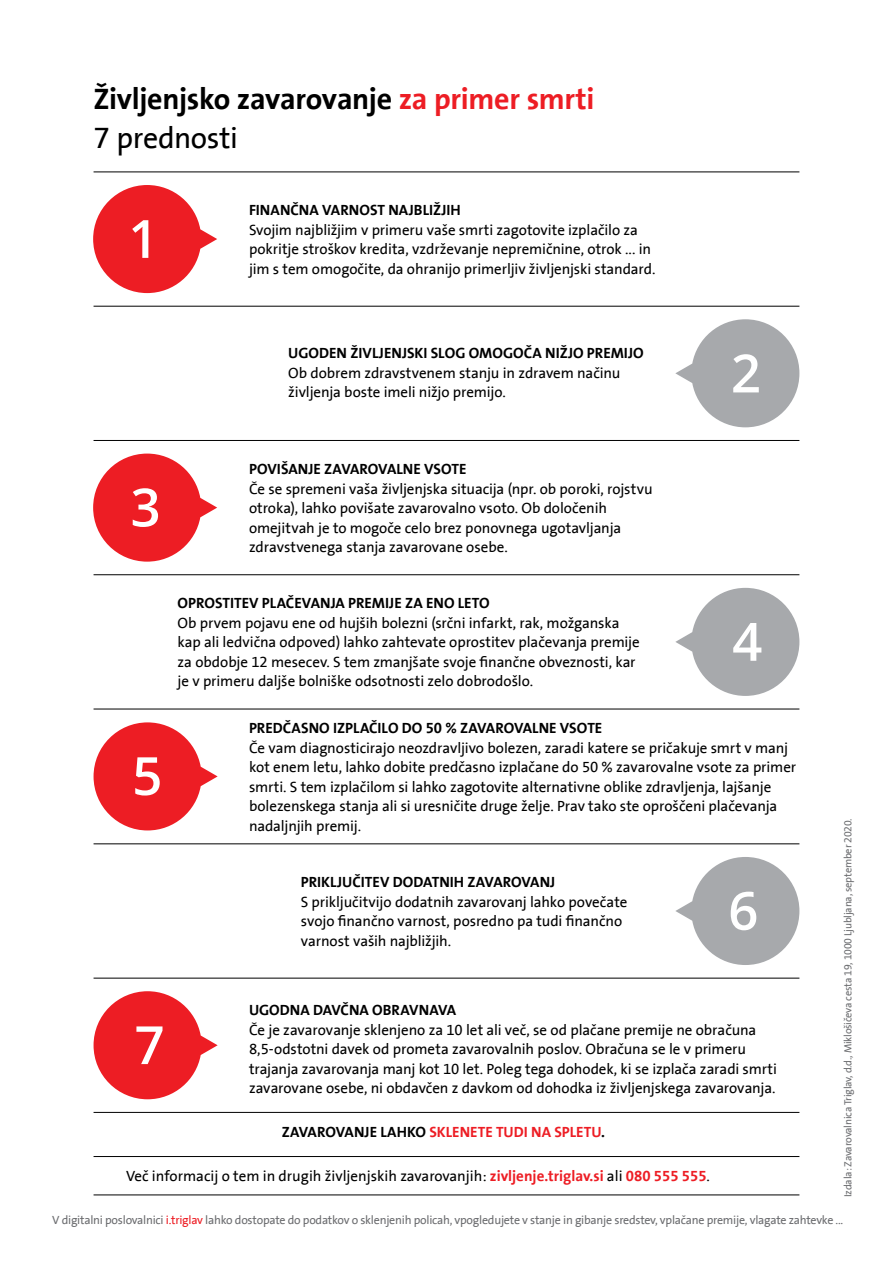
<style>
.page{position:relative;width:893px;height:1263px;background:#fff}
.page>*{position:absolute;margin:0;border:0;box-sizing:border-box;transform-origin:0 0}
.t1{font:700 30px/39.5px "Triglav The Sans";letter-spacing:-.01em;color:#000}
.t2{font:15px/19.5px "Triglav The Sans";letter-spacing:-.005em;color:#000}
.t3{font:700 15px "Triglav The Sans";color:#000}
.t4{font:700 15px "Triglav The Sans";color:#ed1d24}
.t5{font:12px "Triglav The Sans";letter-spacing:-.02em;color:#6d6e71}
.t6{font:10.5px "Triglav The Sans";letter-spacing:-.02em;color:#6d6e71}
.s1{color:#ed1d24}
.s2{font-weight:400}
.s3{color:#000}
.s4{font-weight:700;color:#ed1d24}
</style>
<div class="page">
<hr style="left:94px;top:1112px;width:705px;height:1px;background:#000">
<svg style="left:93px;top:185px;width:124px;height:108px"></svg>
<svg style="left:675px;top:319px;width:124px;height:108px"></svg>
<svg style="left:93px;top:454px;width:124px;height:108px"></svg>
<svg style="left:675px;top:588px;width:124px;height:108px"></svg>
<svg style="left:94px;top:722px;width:124px;height:108px"></svg>
<svg style="left:675px;top:857px;width:124px;height:108px"></svg>
<svg style="left:94px;top:991px;width:124px;height:108px"></svg>
<hr style="left:94px;top:172px;width:705px;height:1px;background:#000">
<hr style="left:94px;top:306px;width:705px;height:1px;background:#000">
<hr style="left:94px;top:440px;width:705px;height:1px;background:#000">
<hr style="left:94px;top:574px;width:705px;height:1px;background:#000">
<hr style="left:94px;top:709px;width:705px;height:1px;background:#000">
<hr style="left:94px;top:843px;width:705px;height:1px;background:#000">
<hr style="left:94px;top:978px;width:705px;height:1px;background:#000">
<hr style="left:94px;top:1194px;width:705px;height:1px;background:#000">
<hr style="left:94px;top:1156px;width:705px;height:1px;background:#000">
<h1 class="t1" style="left:94px;top:79px;width:502px">Življenjsko zavarovanje <span class="s1">za primer smrti<br></span><span class="s2">7 prednosti</span></h1>
<p class="t3" style="left:249px;top:202px;width:213px">FINANČNA VARNOST NAJBLIŽJIH</p>
<p class="t2" style="left:249px;top:220px;width:408px">Svojim najbližjim v primeru vaše smrti zagotovite izplačilo za pokritje stroškov kredita, vzdrževanje nepremičnine, otrok ... in jim s tem omogočite, da ohranijo primerljiv življenjski standard.</p>
<p class="t3" style="left:288px;top:345px;width:357px">UGODEN ŽIVLJENJSKI SLOG OMOGOČA NIŽJO PREMIJO</p>
<p class="t2" style="left:288px;top:363px;width:334px">Ob dobrem zdravstvenem stanju in zdravem načinu življenja boste imeli nižjo premijo.</p>
<p class="t3" style="left:249px;top:461px;width:219px">POVIŠANJE ZAVAROVALNE VSOTE</p>
<p class="t2" style="left:249px;top:479px;width:405px">Če se spremeni vaša življenjska situacija (npr. ob poroki, rojstvu otroka), lahko povišate zavarovalno vsoto. Ob določenih omejitvah je to mogoče celo brez ponovnega ugotavljanja zdravstvenega stanja zavarovane osebe.</p>
<p class="t3" style="left:178px;top:595px;width:314px">OPROSTITEV PLAČEVANJA PREMIJE ZA ENO LETO</p>
<p class="t2" style="left:178px;top:613px;width:464px">Ob prvem pojavu ene od hujših bolezni (srčni infarkt, rak, možganska kap ali ledvična odpoved) lahko zahtevate oprostitev plačevanja premije za obdobje 12 mesecev. S tem zmanjšate svoje finančne obveznosti, kar je v primeru daljše bolniške odsotnosti zelo dobrodošlo.</p>
<p class="t3" style="left:249px;top:720px;width:355px">PREDČASNO IZPLAČILO DO 50 % ZAVAROVALNE VSOTE</p>
<p class="t2" style="left:249px;top:738px;width:549px">Če vam diagnosticirajo neozdravljivo bolezen, zaradi katere se pričakuje smrt v manj kot enem letu, lahko dobite predčasno izplačane do 50 % zavarovalne vsote za primer smrti. S tem izplačilom si lahko zagotovite alternativne oblike zdravljenja, lajšanje bolezenskega stanja ali si uresničite druge želje. Prav tako ste oproščeni plačevanja nadaljnjih premij.</p>
<p class="t3" style="left:301px;top:874px;width:256px">PRIKLJUČITEV DODATNIH ZAVAROVANJ</p>
<p class="t2" style="left:301px;top:892px;width:328px">S priključitvijo dodatnih zavarovanj lahko povečate svojo finančno varnost, posredno pa tudi finančno varnost vaših najbližjih.</p>
<p class="t6" style="left:842px;top:1197px;width:380px;rotate:-90deg">Izdala: Zavarovalnica Triglav, d.d., Miklošičeva cesta 19, 1000 Ljubljana, september 2020.</p>
<p class="t3" style="left:249px;top:1002px;width:209px">UGODNA DAVČNA OBRAVNAVA</p>
<p class="t2" style="left:249px;top:1020px;width:529px">Če je zavarovanje sklenjeno za 10 let ali več, se od plačane premije ne obračuna 8,5-odstotni davek od prometa zavarovalnih poslov. Obračuna se le v primeru trajanja zavarovanja manj kot 10 let. Poleg tega dohodek, ki se izplača zaradi smrti zavarovane osebe, ni obdavčen z davkom od dohodka iz življenjskega zavarovanja.</p>
<p class="t4" style="left:282px;top:1123px;width:325px"><span class="s3">ZAVAROVANJE LAHKO</span> SKLENETE TUDI NA SPLETU<span class="s3">.</span></p>
<p class="t2" style="left:126px;top:1166px;width:585px">Več informacij o tem in drugih življenjskih zavarovanjih: <span class="s4">zivljenje.triglav.si</span> ali <span class="s4">080 555 555</span>.</p>
<p class="t5" style="left:52px;top:1213px;width:793px">V digitalni poslovalnici <span class="s1">i.triglav</span> lahko dostopate do podatkov o sklenjenih policah, vpogledujete v stanje in gibanje sredstev, vplačane premije, vlagate zahtevke ...</p>
</div>
